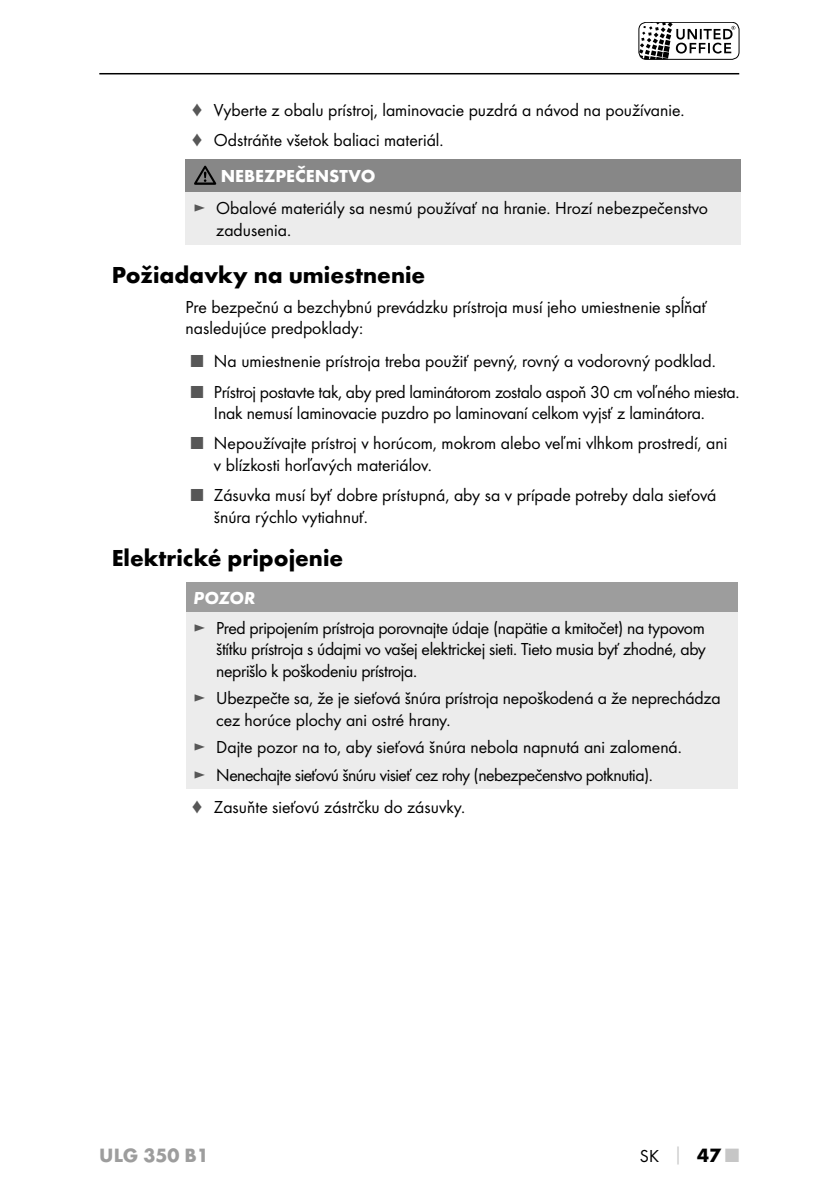
<style>
.page{position:relative;width:840px;height:1191px;background:#fff}
.page>*{position:absolute;margin:0;border:0;box-sizing:border-box;transform-origin:0 0}
.t1{font:700 24px "Futura";color:#000}
.t2{font:700 20px "Futura";color:#9d9d9d}
.t3{font:18px/21.6px "Futura Boo";color:#000}
.t4{font:18px/21.6px "Futura Boo";letter-spacing:-.02em;color:#000}
.t5{font:18px/27.2px "Futura Boo";letter-spacing:-.03em;color:#000}
.t6{font:700 18px "Futura";color:#fff}
.t7{font:italic 700 18px "Futura";letter-spacing:-.005em;color:#fff}
.s1{color:#575757}
.s2{color:#c6c6c6}
.s3{font-family:"Futura";font-weight:700;font-size:20px}
.s4{font-family:"Futura";font-weight:700;font-size:20px;color:#c6c6c6}
</style>
<div class="page">
<svg style="left:638px;top:22px;width:96px;height:36px"></svg>
<div style="left:638px;top:22px;width:100px;height:38px;border:1px solid #000;border-radius:7px"></div>
<hr style="left:99px;top:73px;width:639px;height:1px;background:#000">
<div style="left:185px;top:159px;width:555px;height:33px;background:#878787"></div>
<div style="left:185px;top:192px;width:555px;height:53px;background:#ececec"></div>
<svg style="left:194px;top:166px;width:22px;height:19px"></svg>
<div style="left:185px;top:582px;width:552px;height:30px;background:#9d9d9d"></div>
<div style="left:185px;top:612px;width:552px;height:176px;background:#ececec"></div>
<p class="t3" style="left:191px;top:94px;width:492px;line-height:30px"><span class="s1">♦</span> Vyberte z obalu prístroj, laminovacie puzdrá a návod na používanie. <span class="s1">♦</span> Odstráňte všetok baliaci materiál.</p>
<p class="t6" style="left:221px;top:165px;width:156px">NEBEZPEČENSTVO</p>
<p class="t3" style="left:216px;top:197px;width:493px;text-indent:-23px"><span class="s1">►</span> Obalové materiály sa nesmú používať na hranie. Hrozí nebezpečenstvo zadusenia.</p>
<h1 class="t1" style="left:112px;top:260px;width:315px">Požiadavky na umiestnenie</h1>
<p class="t3" style="left:185px;top:296px;width:523px">Pre bezpečnú a bezchybnú prevádzku prístroja musí jeho umiestnenie spĺňať nasledujúce predpoklady:</p>
<p class="t3" style="left:191px;top:350px;width:523px"><span class="s1">■</span> Na umiestnenie prístroja treba použiť pevný, rovný a vodorovný podklad.</p>
<p class="t4" style="left:214px;top:380px;width:524px;text-indent:-23px"><span class="s1">■</span> Prístroj postavte tak, aby pred laminátorom zostalo aspoň 30 cm voľného miesta.<br>Inak nemusí laminovacie puzdro po laminovaní celkom vyjsť z laminátora.</p>
<p class="t3" style="left:214px;top:432px;width:514px;text-indent:-23px"><span class="s1">■</span> Nepoužívajte prístroj v horúcom, mokrom alebo veľmi vlhkom prostredí, ani v blízkosti horľavých materiálov.</p>
<p class="t3" style="left:214px;top:484px;width:503px;text-indent:-23px"><span class="s1">■</span> Zásuvka musí byť dobre prístupná, aby sa v prípade potreby dala sieťová šnúra rýchlo vytiahnuť.</p>
<h1 class="t1" style="left:112px;top:542px;width:233px">Elektrické pripojenie</h1>
<p class="t7" style="left:193px;top:587px;width:63px">POZOR</p>
<p class="t3" style="left:216px;top:617px;width:491px;text-align:justify;text-indent:-23px"><span class="s1">►</span> Pred pripojením prístroja porovnajte údaje (napätie a kmitočet) na typovom štítku prístroja s údajmi vo vašej elektrickej sieti. Tieto musia byť zhodné, aby neprišlo k poškodeniu prístroja.</p>
<p class="t3" style="left:216px;top:687px;width:505px;text-indent:-23px"><span class="s1">►</span> Ubezpečte sa, že je sieťová šnúra prístroja nepoškodená a že neprechádza cez horúce plochy ani ostré hrany.</p>
<p class="t5" style="left:193px;top:733px;width:487px"><span class="s1">►</span> Dajte pozor na to, aby sieťová šnúra nebola napnutá ani zalomená. <span class="s1">►</span> Nenechajte sieťovú šnúru visieť cez rohy (nebezpečenstvo potknutia).</p>
<p class="t3" style="left:191px;top:796px;width:273px"><span class="s1">♦</span> Zasuňte sieťovú zástrčku do zásuvky.</p>
<p class="t2" style="left:99px;top:1143px;width:111px">ULG 350 B1</p>
<p class="t3" style="left:639px;top:1145px;width:100px">SK <span class="s2">│</span> <span class="s3">47</span> <span class="s4">■</span></p>
</div>
